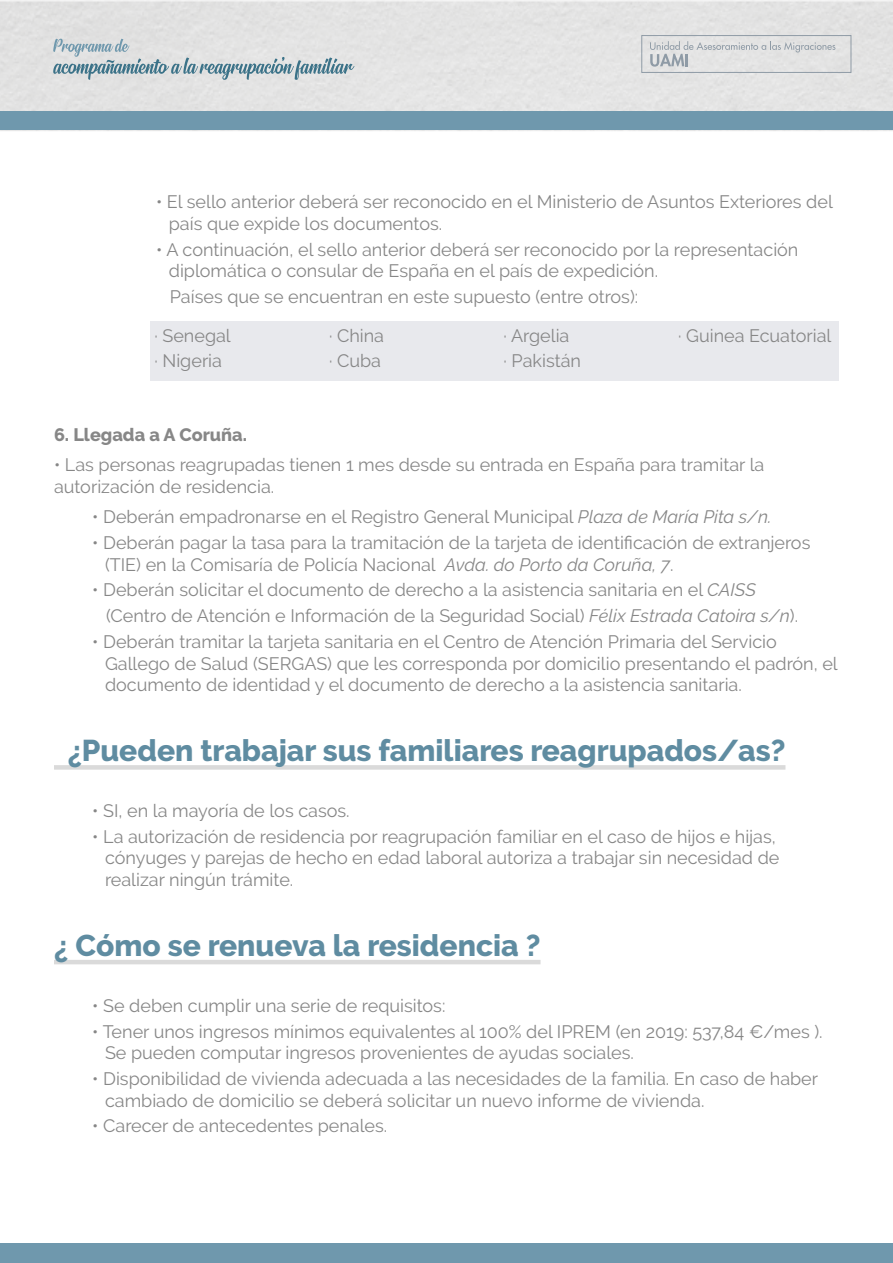
<style>
.page{position:relative;width:893px;height:1263px;background:#fff}
.page>*{position:absolute;margin:0;border:0;box-sizing:border-box;transform-origin:0 0}
.t1{font:800 30px "Raleway";color:#5f8ca1}
.t2{font:18px/21.6px "Raleway";color:#878787}
.t3{font:800 18px "Raleway";color:#878787}
.s1{font-style:italic}
</style>
<div class="page">
<div style="left:0;top:111px;width:893px;height:19px;background:#6f98ad"></div>
<div style="left:0;top:1243px;width:893px;height:20px;background:#6f98ad"></div>
<svg style="left:53px;top:39px;width:301px;height:41px;background:#c6cfd3"></svg>
<svg style="left:650px;top:41px;width:185px;height:26px;background:#d8d9da"></svg>
<div style="left:641px;top:35px;width:210px;height:38px;border:1px solid #8f9ba6"></div>
<div style="left:54px;top:765px;width:731px;height:5px;background:#dadada"></div>
<hr style="left:54px;top:960px;width:487px;height:4px;background:#dadada">
<div style="left:150px;top:321px;width:689px;height:60px;background:#e8e9ed"></div>
<p class="t2" style="left:169px;top:191px;width:666px;text-indent:-13px">• El sello anterior deberá ser reconocido en el Ministerio de Asuntos Exteriores del país que expide los documentos.</p>
<p class="t2" style="left:169px;top:239px;width:631px;text-indent:-13px">• A continuación, el sello anterior deberá ser reconocido por la representación diplomática o consular de España en el país de expedición.</p>
<p class="t2" style="left:170px;top:286px;width:470px">Países que se encuentran en este supuesto (entre otros):</p>
<p class="t2" style="left:154px;top:324px;width:78px;line-height:24.6px">· Senegal · Nigeria</p>
<p class="t2" style="left:329px;top:324px;width:57px;line-height:24.6px">· China · Cuba</p>
<p class="t2" style="left:504px;top:324px;width:79px;line-height:24.6px">· Argelia<br>· Pakistán</p>
<p class="t2" style="left:678px;top:325px;width:155px">· Guinea Ecuatorial</p>
<p class="t3" style="left:54px;top:425px;width:195px">6. Llegada a A Coruña.</p>
<p class="t2" style="left:54px;top:454px;width:712px">• Las personas reagrupadas tienen 1 mes desde su entrada en España para tramitar la autorización de residencia.</p>
<p class="t2" style="left:92px;top:506px;width:681px">• Deberán empadronarse en el Registro General Municipal <span class="s1">Plaza de María Pita s/n.</span></p>
<p class="t2" style="left:105px;top:532px;width:707px;text-indent:-13px">• Deberán pagar la tasa para la tramitación de la tarjeta de identificación de extranjeros (TIE) en la Comisaría de Policía Nacional <span class="s1">Avda. do Porto da Coruña, 7</span>.</p>
<p class="t2" style="left:106px;top:577px;width:693px;line-height:25.8px;text-indent:-14px">• Deberán solicitar el documento de derecho a la asistencia sanitaria en el <span class="s1">CAISS </span>(Centro de Atención e Información de la Seguridad Social) <span class="s1">Félix Estrada Catoira s/n</span>).</p>
<p class="t2" style="left:105px;top:631px;width:734px;text-indent:-13px">• Deberán tramitar la tarjeta sanitaria en el Centro de Atención Primaria del Servicio<br>Gallego de Salud (SERGAS) que les corresponda por domicilio presentando el padrón, el documento de identidad y el documento de derecho a la asistencia sanitaria.</p>
<h1 class="t1" style="left:68px;top:734px;width:719px">¿Pueden trabajar sus familiares reagrupados/as?</h1>
<p class="t2" style="left:92px;top:800px;width:259px">• SI, en la mayoría de los casos.</p>
<p class="t2" style="left:105px;top:826px;width:676px;text-indent:-13px">• La autorización de residencia por reagrupación familiar en el caso de hijos e hijas, cónyuges y parejas de hecho en edad laboral autoriza a trabajar sin necesidad de realizar ningún trámite.</p>
<h1 class="t1" style="left:54px;top:928px;width:488px">¿ Cómo se renueva la residencia ?</h1>
<p class="t2" style="left:92px;top:994px;width:355px">• Se deben cumplir una serie de requisitos:</p>
<p class="t2" style="left:105px;top:1020px;width:719px;text-indent:-13px">• Tener unos ingresos mínimos equivalentes al 100% del IPREM (en 2019: 537,84 €/mes ).<br>Se pueden computar ingresos provenientes de ayudas sociales.</p>
<p class="t2" style="left:105px;top:1068px;width:715px;text-indent:-13px">• Disponibilidad de vivienda adecuada a las necesidades de la familia. En caso de haber cambiado de domicilio se deberá solicitar un nuevo informe de vivienda.</p>
<p class="t2" style="left:92px;top:1115px;width:297px">• Carecer de antecedentes penales.</p>
</div>
